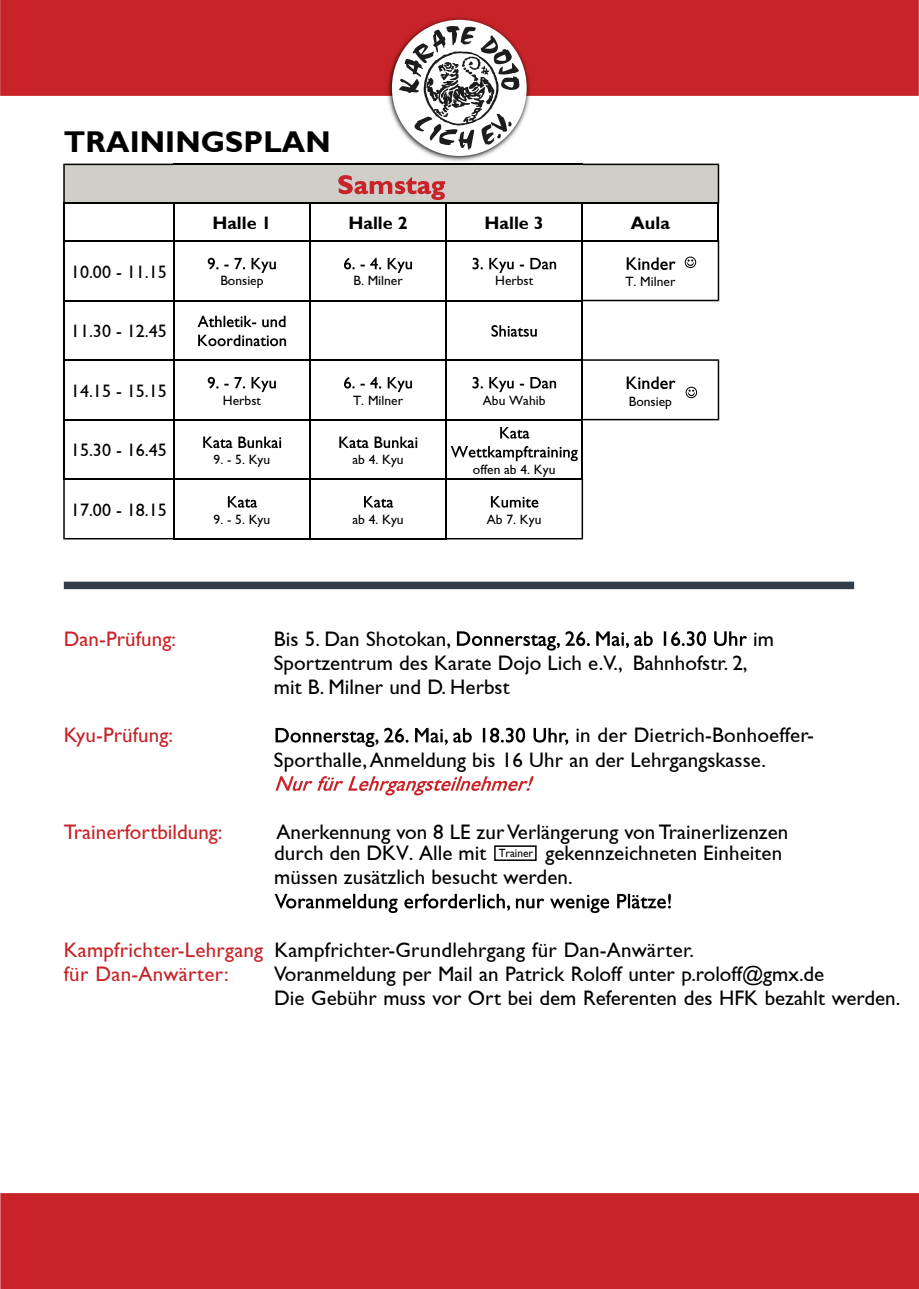
<style>
.page{position:relative;width:919px;height:1289px;background:#fff}
.page>*{position:absolute;margin:0;border:0;box-sizing:border-box;transform-origin:0 0}
.t1{font:700 30px "Gill Sans";letter-spacing:.005em;color:#000}
.t2{font:21px/24.2px "Gill Sans";color:#000}
.t3{font:21px "Gill Sans";color:#c82328}
.t4{font:18px "Gill Sans";color:#000}
.t5{font:700 18px "Gill Sans";color:#000}
.t6{font:13.5px "Gill Sans";color:#000}
.t7{font:12px "Gill Sans";color:#000;scale:.95 1}
.s1{color:#c82328}
</style>
<div class="page">
<div style="left:0;top:0;width:918px;height:96px;background:#c82328;border:2px solid #c82328"></div>
<img style="left:385px;top:17px;width:148px;height:147px">
<div style="left:392px;top:20px;width:134px;height:136px;background:#fefefe;border-radius:50%"></div>
<svg style="left:399px;top:26px;width:120px;height:124px"></svg>
<div style="left:0;top:1193px;width:918px;height:95px;background:#c82328;border:2px solid #c82328"></div>
<svg style="left:457px;top:631px;width:132px;height:19px"></svg>
<svg style="left:596px;top:631px;width:56px;height:17px"></svg>
<svg style="left:663px;top:631px;width:43px;height:15px"></svg>
<svg style="left:714px;top:631px;width:33px;height:15px"></svg>
<svg style="left:275px;top:728px;width:103px;height:19px"></svg>
<svg style="left:384px;top:727px;width:24px;height:15px"></svg>
<svg style="left:415px;top:728px;width:32px;height:16px"></svg>
<svg style="left:453px;top:728px;width:18px;height:14px"></svg>
<svg style="left:483px;top:727px;width:42px;height:15px"></svg>
<svg style="left:533px;top:728px;width:35px;height:16px"></svg>
<svg style="left:275px;top:776px;width:258px;height:19px"></svg>
<svg style="left:274px;top:893px;width:123px;height:20px"></svg>
<svg style="left:404px;top:893px;width:106px;height:17px"></svg>
<svg style="left:516px;top:898px;width:28px;height:10px"></svg>
<svg style="left:550px;top:894px;width:59px;height:19px"></svg>
<svg style="left:617px;top:893px;width:54px;height:15px"></svg>
<div style="left:494px;top:845px;width:42px;height:16px;background:#fff;border:2px solid #000"></div>
<div style="left:64px;top:581px;width:790px;height:8px;background:#323d4a"></div>
<div style="left:64px;top:164px;width:654px;height:39px;background:#cfcec8"></div>
<svg style="left:338px;top:175px;width:107px;height:25px"></svg>
<svg style="left:208px;top:258px;width:10px;height:11px"></svg>
<svg style="left:224px;top:258px;width:21px;height:11px"></svg>
<svg style="left:251px;top:258px;width:25px;height:15px"></svg>
<svg style="left:344px;top:258px;width:10px;height:11px"></svg>
<svg style="left:360px;top:258px;width:21px;height:11px"></svg>
<svg style="left:387px;top:258px;width:25px;height:15px"></svg>
<svg style="left:472px;top:258px;width:11px;height:11px"></svg>
<svg style="left:489px;top:258px;width:24px;height:15px"></svg>
<svg style="left:530px;top:258px;width:26px;height:11px"></svg>
<svg style="left:197px;top:316px;width:59px;height:11px"></svg>
<svg style="left:262px;top:316px;width:23px;height:11px"></svg>
<svg style="left:198px;top:335px;width:88px;height:11px"></svg>
<svg style="left:491px;top:325px;width:45px;height:12px"></svg>
<svg style="left:208px;top:377px;width:10px;height:11px"></svg>
<svg style="left:224px;top:377px;width:21px;height:11px"></svg>
<svg style="left:251px;top:377px;width:25px;height:15px"></svg>
<svg style="left:344px;top:377px;width:10px;height:11px"></svg>
<svg style="left:360px;top:377px;width:21px;height:11px"></svg>
<svg style="left:387px;top:377px;width:25px;height:15px"></svg>
<svg style="left:472px;top:377px;width:11px;height:11px"></svg>
<svg style="left:489px;top:377px;width:24px;height:15px"></svg>
<svg style="left:530px;top:377px;width:26px;height:11px"></svg>
<svg style="left:203px;top:436px;width:29px;height:12px"></svg>
<svg style="left:238px;top:436px;width:43px;height:12px"></svg>
<svg style="left:339px;top:436px;width:29px;height:12px"></svg>
<svg style="left:374px;top:436px;width:43px;height:12px"></svg>
<svg style="left:500px;top:427px;width:29px;height:11px"></svg>
<svg style="left:451px;top:446px;width:126px;height:15px"></svg>
<svg style="left:228px;top:496px;width:29px;height:11px"></svg>
<svg style="left:364px;top:496px;width:29px;height:11px"></svg>
<hr style="left:174px;top:164px;width:136px;height:1px;background:#000">
<hr style="left:310px;top:164px;width:136px;height:1px;background:#000">
<hr style="left:446px;top:164px;width:136px;height:1px;background:#000">
<hr style="left:173px;top:202px;width:138px;height:1px;background:#000">
<hr style="left:309px;top:202px;width:138px;height:1px;background:#000">
<hr style="left:445px;top:202px;width:138px;height:1px;background:#000">
<hr style="left:63px;top:240px;width:112px;height:2px;background:#000">
<hr style="left:173px;top:240px;width:138px;height:2px;background:#000">
<hr style="left:309px;top:240px;width:138px;height:2px;background:#000">
<hr style="left:445px;top:240px;width:138px;height:2px;background:#000">
<hr style="left:63px;top:300px;width:112px;height:1px;background:#000">
<hr style="left:173px;top:300px;width:138px;height:1px;background:#000">
<hr style="left:309px;top:300px;width:138px;height:1px;background:#000">
<hr style="left:445px;top:300px;width:138px;height:1px;background:#000">
<hr style="left:63px;top:359px;width:112px;height:2px;background:#000">
<hr style="left:173px;top:359px;width:138px;height:2px;background:#000">
<hr style="left:309px;top:359px;width:138px;height:2px;background:#000">
<hr style="left:445px;top:359px;width:138px;height:2px;background:#000">
<hr style="left:63px;top:419px;width:112px;height:1px;background:#000">
<hr style="left:173px;top:419px;width:138px;height:1px;background:#000">
<hr style="left:309px;top:419px;width:138px;height:1px;background:#000">
<hr style="left:445px;top:419px;width:138px;height:1px;background:#000">
<hr style="left:173px;top:478px;width:138px;height:2px;background:#000">
<hr style="left:309px;top:478px;width:138px;height:2px;background:#000">
<hr style="left:173px;top:538px;width:138px;height:1px;background:#000">
<hr style="left:309px;top:538px;width:138px;height:1px;background:#000">
<svg style="left:63px;top:164px;width:111px;height:39px"></svg>
<hr style="left:63px;top:202px;width:2px;height:40px;background:#000">
<hr style="left:63px;top:240px;width:2px;height:61px;background:#000">
<hr style="left:63px;top:300px;width:2px;height:61px;background:#000">
<hr style="left:63px;top:359px;width:2px;height:61px;background:#000">
<hr style="left:63px;top:419px;width:2px;height:61px;background:#000">
<svg style="left:63px;top:478px;width:110px;height:61px"></svg>
<hr style="left:173px;top:202px;width:2px;height:40px;background:#000">
<hr style="left:173px;top:240px;width:2px;height:61px;background:#000">
<hr style="left:173px;top:300px;width:2px;height:61px;background:#000">
<hr style="left:173px;top:359px;width:2px;height:61px;background:#000">
<hr style="left:173px;top:419px;width:2px;height:61px;background:#000">
<hr style="left:173px;top:478px;width:2px;height:61px;background:#000">
<hr style="left:309px;top:202px;width:2px;height:40px;background:#000">
<hr style="left:309px;top:240px;width:2px;height:61px;background:#000">
<hr style="left:309px;top:300px;width:2px;height:61px;background:#000">
<hr style="left:309px;top:359px;width:2px;height:61px;background:#000">
<hr style="left:309px;top:419px;width:2px;height:61px;background:#000">
<hr style="left:309px;top:478px;width:2px;height:61px;background:#000">
<hr style="left:445px;top:202px;width:2px;height:40px;background:#000">
<hr style="left:445px;top:240px;width:2px;height:61px;background:#000">
<hr style="left:445px;top:300px;width:2px;height:61px;background:#000">
<hr style="left:445px;top:359px;width:2px;height:61px;background:#000">
<hr style="left:445px;top:419px;width:2px;height:61px;background:#000">
<hr style="left:581px;top:202px;width:2px;height:40px;background:#000">
<hr style="left:581px;top:300px;width:2px;height:61px;background:#000">
<hr style="left:581px;top:419px;width:2px;height:61px;background:#000">
<svg style="left:445px;top:478px;width:138px;height:61px"></svg>
<svg style="left:582px;top:164px;width:137px;height:39px"></svg>
<hr style="left:717px;top:202px;width:2px;height:40px;background:#000">
<svg style="left:581px;top:240px;width:138px;height:61px"></svg>
<svg style="left:581px;top:359px;width:138px;height:61px"></svg>
<h1 class="t1" style="left:64px;top:131px;width:268px">TRAININGSPLAN</h1>
<p class="t4" style="left:71px;top:265px;width:97px">10.00 - 11.15</p>
<p class="t4" style="left:71px;top:325px;width:97px">11.30 - 12.45</p>
<p class="t4" style="left:71px;top:384px;width:97px">14.15 - 15.15</p>
<p class="t4" style="left:71px;top:444px;width:97px">15.30 - 16.45</p>
<p class="t4" style="left:71px;top:503px;width:97px">17.00 - 18.15</p>
<p class="t5" style="left:212px;top:216px;width:61px">Halle 1</p>
<p class="t5" style="left:348px;top:216px;width:61px">Halle 2</p>
<p class="t5" style="left:484px;top:216px;width:61px">Halle 3</p>
<p class="t5" style="left:630px;top:216px;width:41px">Aula</p>
<p class="t6" style="left:220px;top:276px;width:45px">Bonsiep</p>
<p class="t6" style="left:353px;top:276px;width:51px">B. Milner</p>
<p class="t6" style="left:495px;top:276px;width:40px">Herbst</p>
<p class="t6" style="left:625px;top:277px;width:51px">T. Milner</p>
<p class="t6" style="left:223px;top:395px;width:40px">Herbst</p>
<p class="t6" style="left:353px;top:395px;width:51px">T. Milner</p>
<p class="t6" style="left:483px;top:395px;width:64px">Abu Wahib</p>
<p class="t6" style="left:628px;top:396px;width:45px">Bonsiep</p>
<p class="t6" style="left:214px;top:455px;width:58px">9. - 5. Kyu</p>
<p class="t6" style="left:352px;top:455px;width:53px">ab 4. Kyu</p>
<p class="t6" style="left:473px;top:464px;width:84px">offen ab 4. Kyu</p>
<p class="t6" style="left:214px;top:514px;width:58px">9. - 5. Kyu</p>
<p class="t6" style="left:352px;top:514px;width:53px">ab 4. Kyu</p>
<p class="t6" style="left:487px;top:514px;width:56px">Ab 7. Kyu</p>
<p class="t3" style="left:64px;top:631px;width:114px">Dan-Prüfung:</p>
<p class="t2" style="left:274px;top:629px;width:179px">Bis 5. Dan Shotokan,</p>
<p class="t2" style="left:753px;top:629px;width:22px">im</p>
<p class="t2" style="left:274px;top:653px;width:475px">Sportzentrum des Karate Dojo Lich e.V., Bahnhofstr. 2, mit B. Milner und D. Herbst</p>
<p class="t3" style="left:64px;top:728px;width:111px">Kyu-Prüfung:</p>
<p class="t2" style="left:274px;top:725px;width:541px;text-indent:301px">in der Dietrich-Bonhoeffer-<br>Sporthalle, Anmeldung bis 16 Uhr an der Lehrgangskasse.</p>
<p class="t3" style="left:64px;top:824px;width:160px">Trainerfortbildung:</p>
<p class="t2" style="left:274px;top:823px;width:515px;line-height:21px">Anerkennung von 8 LE zur Verlängerung von Trainerlizenzen durch den DKV. Alle mit</p>
<p class="t2" style="left:274px;top:843px;width:509px;text-indent:271px">gekennzeichneten Einheiten müssen zusätzlich besucht werden.</p>
<p class="t7" style="left:498px;top:848px;width:38px">Trainer</p>
<p class="t2" style="left:64px;top:939px;width:632px"><span class="s1">Kampfrichter-Lehrgang</span> Kampfrichter-Grundlehrgang für Dan-Anwärter. <span class="s1">für Dan-Anwärter:</span></p>
<p class="t2" style="left:274px;top:963px;width:627px">Voranmeldung per Mail an Patrick Roloff unter p.roloff@gmx.de<br>Die Gebühr muss vor Ort bei dem Referenten des HFK bezahlt werden.</p>
</div>
